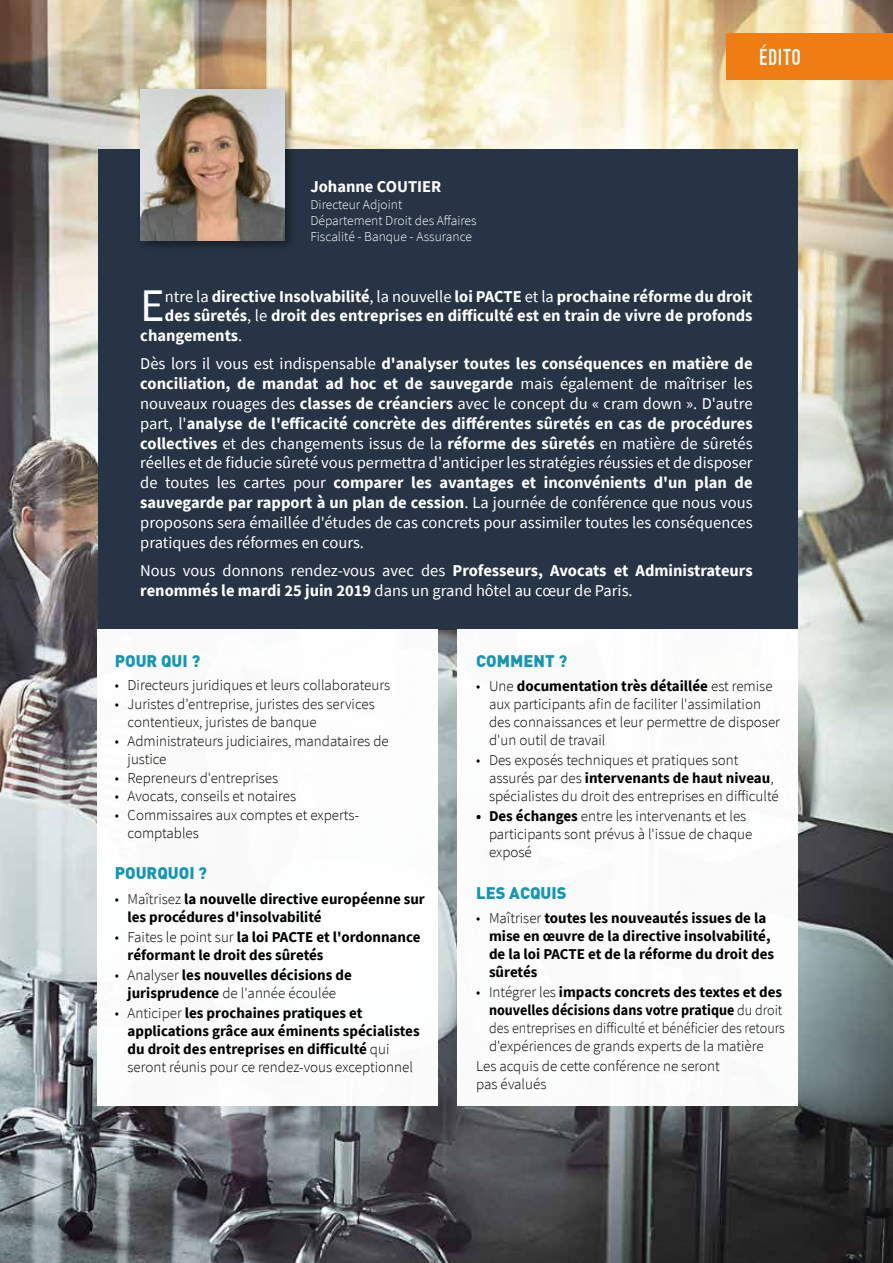
<style>
.page{position:relative;width:893px;height:1263px;background:#fff}
.page>*{position:absolute;margin:0;border:0;box-sizing:border-box;transform-origin:0 0}
.t1{font:46.65px "Source Sans Pro";color:#fff}
.t2{font:24px "DIN 1451 Engschrift Regular";letter-spacing:.025em;color:#fff;scale:.95 1}
.t3{font:16.5px/19.8px "Source Sans Pro";color:#fff;text-align:justify}
.t4{font:700 16.5px "Source Sans Pro";color:#fff}
.t5{font:900 16.5px "DIN";color:#1496b3}
.t6{font:300 15px/18px "Source Sans Pro";color:#000}
.t7{font:700 15px/18px "Source Sans Pro";color:#000}
.t8{font:300 13.5px/16.2px "Source Sans Pro";color:#fff}
.s1{font-weight:400}
.s2{font-weight:700}
.s3{font-weight:300}
</style>
<div class="page">
<img style="left:0;top:0;width:893px;height:1263px">
<div style="left:98px;top:149px;width:699px;height:480px;background:#273445"></div>
<div style="left:98px;top:629px;width:340px;height:477px;background:#fff"></div>
<div style="left:457px;top:629px;width:340px;height:477px;background:#fff"></div>
<div style="left:726px;top:33px;width:167px;height:46px;background:#ef7d14"></div>
<div style="left:136px;top:84px;width:160px;height:169px;background:#000;opacity:.45"></div>
<img style="left:141px;top:89px;width:144px;height:152px">
<p class="t4" style="left:310px;top:176px;width:132px">Johanne COUTIER</p>
<p class="t8" style="left:310px;top:196px;width:168px">Directeur Adjoint<br>Département Droit des Affaires<br>Fiscalité - Banque - Assurance</p>
<h2 class="t2" style="left:759px;top:43px;width:46px">ÉDITO</h2>
<h1 class="t1" style="left:140px;top:276px;width:26px">E</h1>
<p class="t4" style="left:165px;top:285px;width:589px"><span class="s1">ntre la</span> directive Insolvabilité<span class="s1">, la nouvelle</span> loi PACTE <span class="s1">et la</span> prochaine réforme du droit</p>
<p class="t4" style="left:165px;top:305px;width:589px">des sûretés<span class="s1">, le</span> droit des entreprises en difficulté est en train de vivre de profonds</p>
<p class="t4" style="left:140px;top:324px;width:104px">changements<span class="s1">.</span></p>
<p class="t3" style="left:140px;top:354px;width:614px">Dès lors il vous est indispensable <span class="s2">d'analyser toutes les conséquences en matière de conciliation, de mandat ad hoc et de sauvegarde</span> mais également de maîtriser les nouveaux rouages des <span class="s2">classes de créanciers</span> avec le concept du « cram down ». D'autre part, l'<span class="s2">analyse de l'efficacité concrète des différentes sûretés en cas de procédures collectives</span> et des changements issus de la <span class="s2">réforme des sûretés</span> en matière de sûretés réelles et de fiducie sûreté vous permettra d'anticiper les stratégies réussies et de disposer de toutes les cartes pour <span class="s2">comparer les avantages et inconvénients d'un plan de sauvegarde par rapport à un plan de cession</span>. La journée de conférence que nous vous proposons sera émaillée d'études de cas concrets pour assimiler toutes les conséquences pratiques des réformes en cours.</p>
<p class="t3" style="left:140px;top:560px;width:614px">Nous vous donnons rendez-vous avec des <span class="s2">Professeurs, Avocats et Administrateurs renommés le mardi 25 juin 2019</span> dans un grand hôtel au cœur de Paris.</p>
<p class="t5" style="left:115px;top:650px;width:87px">POUR QUI ?</p>
<p class="t6" style="left:115px;top:676px;width:277px">• Directeurs juridiques et leurs collaborateurs</p>
<p class="t6" style="left:128px;top:695px;width:249px;text-indent:-13px">• Juristes d'entreprise, juristes des services contentieux, juristes de banque</p>
<p class="t6" style="left:128px;top:732px;width:263px;text-indent:-13px">• Administrateurs judiciaires, mandataires de justice</p>
<p class="t6" style="left:115px;top:768px;width:165px">• Repreneurs d'entreprises</p>
<p class="t6" style="left:115px;top:787px;width:183px">• Avocats, conseils et notaires</p>
<p class="t6" style="left:128px;top:806px;width:233px;text-indent:-13px">• Commissaires aux comptes et experts&shy;comptables</p>
<p class="t5" style="left:115px;top:862px;width:94px">POURQUOI ?</p>
<p class="t7" style="left:128px;top:889px;width:299px;text-indent:-13px"><span class="s3">• Maîtrisez</span> la nouvelle directive européenne sur les procédures d'insolvabilité</p>
<p class="t7" style="left:128px;top:927px;width:294px;text-indent:-13px"><span class="s3">• Faites le point sur</span> la loi PACTE et l'ordonnance réformant le droit des sûretés</p>
<p class="t7" style="left:115px;top:966px;width:238px;text-align:center"><span class="s3">• Analyser</span> les nouvelles décisions de jurisprudence <span class="s3">de l'année écoulée</span></p>
<p class="t7" style="left:128px;top:1004px;width:294px;text-indent:-13px"><span class="s3">• Anticiper</span> les prochaines pratiques et applications grâce aux éminents spécialistes du droit des entreprises en difficulté <span class="s3">qui seront réunis pour ce rendez-vous exceptionnel</span></p>
<p class="t5" style="left:476px;top:650px;width:93px">COMMENT ?</p>
<p class="t6" style="left:489px;top:677px;width:292px;text-indent:-13px">• Une <span class="s2">documentation très détaillée</span> est remise aux participants afin de faciliter l'assimilation des connaissances et leur permettre de disposer d'un outil de travail</p>
<p class="t6" style="left:489px;top:751px;width:291px;text-indent:-13px">• Des exposés techniques et pratiques sont assurés par des <span class="s2">intervenants de haut niveau</span>, spécialistes du droit des entreprises en difficulté</p>
<p class="t6" style="left:489px;top:807px;width:265px;text-indent:-13px"><span class="s2">• Des échanges</span> entre les intervenants et les participants sont prévus à l'issue de chaque exposé</p>
<p class="t5" style="left:476px;top:881px;width:92px">LES ACQUIS</p>
<p class="t7" style="left:489px;top:909px;width:287px;text-indent:-13px"><span class="s3">• Maîtriser</span> toutes les nouveautés issues de la mise en œuvre de la directive insolvabilité, de la loi PACTE et de la réforme du droit des sûretés</p>
<p class="t6" style="left:489px;top:983px;width:297px;text-indent:-13px">• Intégrer les <span class="s2">impacts concrets des textes et des nouvelles décisions dans votre pratique</span> du droit des entreprises en difficulté et bénéficier des retours d'expériences de grands experts de la matière</p>
<p class="t6" style="left:476px;top:1057px;width:245px">Les acquis de cette conférence ne seront pas évalués</p>
</div>
